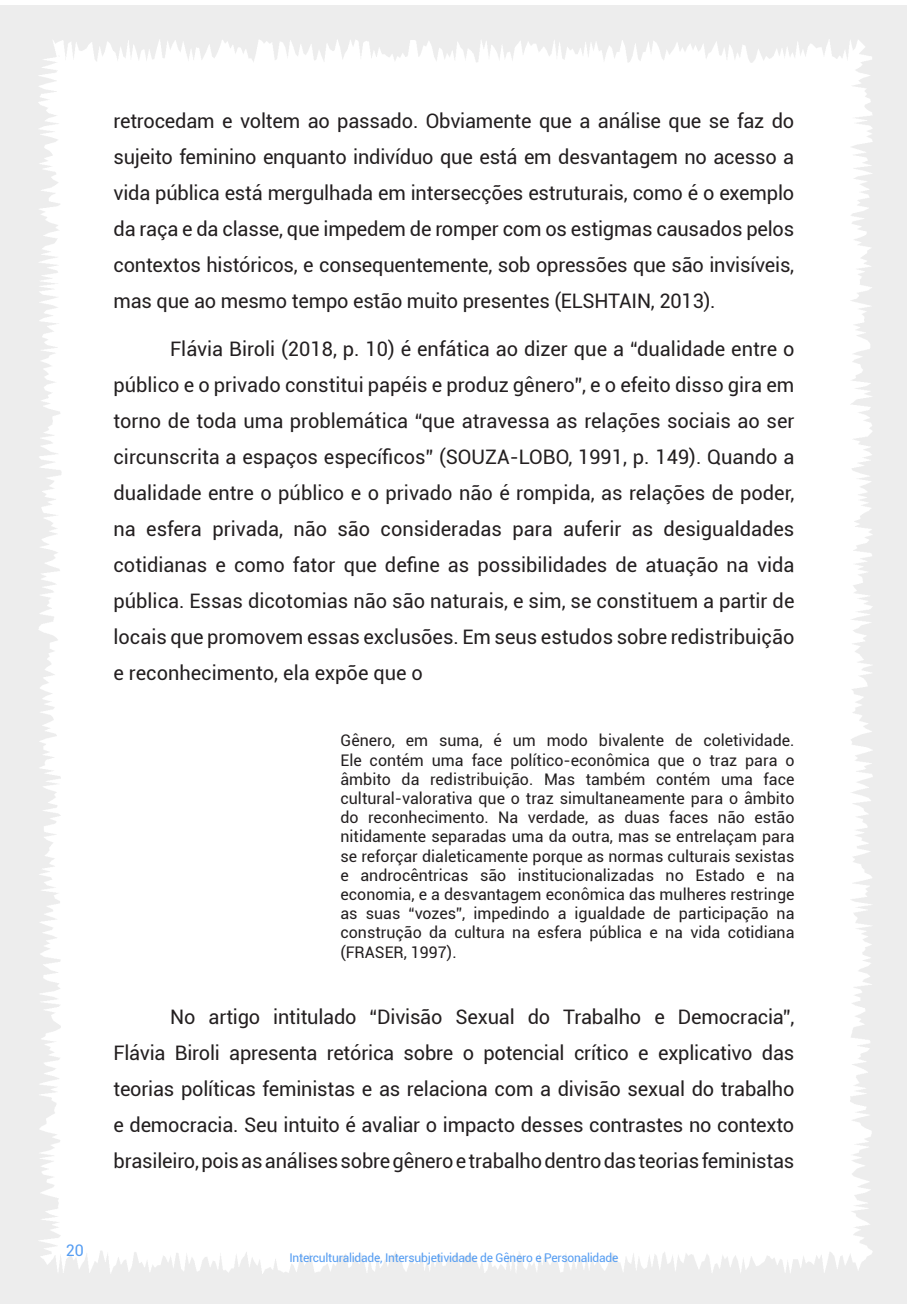
<style>
.page{position:relative;width:908px;height:1304px;background:#fff}
.page>*{position:absolute;margin:0;border:0;box-sizing:border-box;transform-origin:0 0}
.texto{font:20px/36px "Roboto";letter-spacing:-.01em;color:#231f20;text-align:justify}
.citação{font:16px/19.2px "Roboto";color:#231f20;text-align:justify}
.t1{font:16px "Roboto";color:#559df2}
.t2{font:12px "Roboto";letter-spacing:-.02em;color:#559df2}
</style>
<div class="page">
<p class="t1" style="left:66px;top:1239px;width:20px">20</p>
<p class="texto" style="left:113px;top:103px;width:682px">retrocedam e voltem ao passado. Obviamente que a análise que se faz do sujeito feminino enquanto indivíduo que está em desvantagem no acesso a vida pública está mergulhada em intersecções estruturais, como é o exemplo da raça e da classe, que impedem de romper com os estigmas causados pelos contextos históricos, e consequentemente, sob opressões que são invisíveis, mas que ao mesmo tempo estão muito presentes (ELSHTAIN, 2013).</p>
<p class="texto" style="left:113px;top:330px;width:682px;text-indent:57px">Flávia Biroli (2018, p. 10) é enfática ao dizer que a “dualidade entre o público e o privado constitui papéis e produz gênero”, e o efeito disso gira em torno de toda uma problemática “que atravessa as relações sociais ao ser circunscrita a espaços específicos” (SOUZA-LOBO, 1991, p. 149). Quando a dualidade entre o público e o privado não é rompida, as relações de poder, na esfera privada, não são consideradas para auferir as desigualdades cotidianas e como fator que define as possibilidades de atuação na vida pública. Essas dicotomias não são naturais, e sim, se constituem a partir de locais que promovem essas exclusões. Em seus estudos sobre redistribuição e reconhecimento, ela expõe que o</p>
<p class="citação" style="left:340px;top:730px;width:455px">Gênero, em suma, é um modo bivalente de coletividade.<br>Ele contém uma face político-econômica que o traz para o âmbito da redistribuição. Mas também contém uma face cultural-valorativa que o traz simultaneamente para o âmbito do reconhecimento. Na verdade, as duas faces não estão nitidamente separadas uma da outra, mas se entrelaçam para se reforçar dialeticamente porque as normas culturais sexistas e androcêntricas são institucionalizadas no Estado e na economia, e a desvantagem econômica das mulheres restringe as suas “vozes”, impedindo a igualdade de participação na construção da cultura na esfera pública e na vida cotidiana (FRASER, 1997).</p>
<p class="texto" style="left:113px;top:998px;width:682px;text-indent:57px">No artigo intitulado “Divisão Sexual do Trabalho e Democracia”, Flávia Biroli apresenta retórica sobre o potencial crítico e explicativo das teorias políticas feministas e as relaciona com a divisão sexual do trabalho e democracia. Seu intuito é avaliar o impacto desses contrastes no contexto brasileiro, pois as análises sobre gênero e trabalho dentro das teorias feministas</p>
<p class="t2" style="left:289px;top:1249px;width:330px">Interculturalidade, Intersubjetividade de Gênero e Personalidade</p>
</div>
